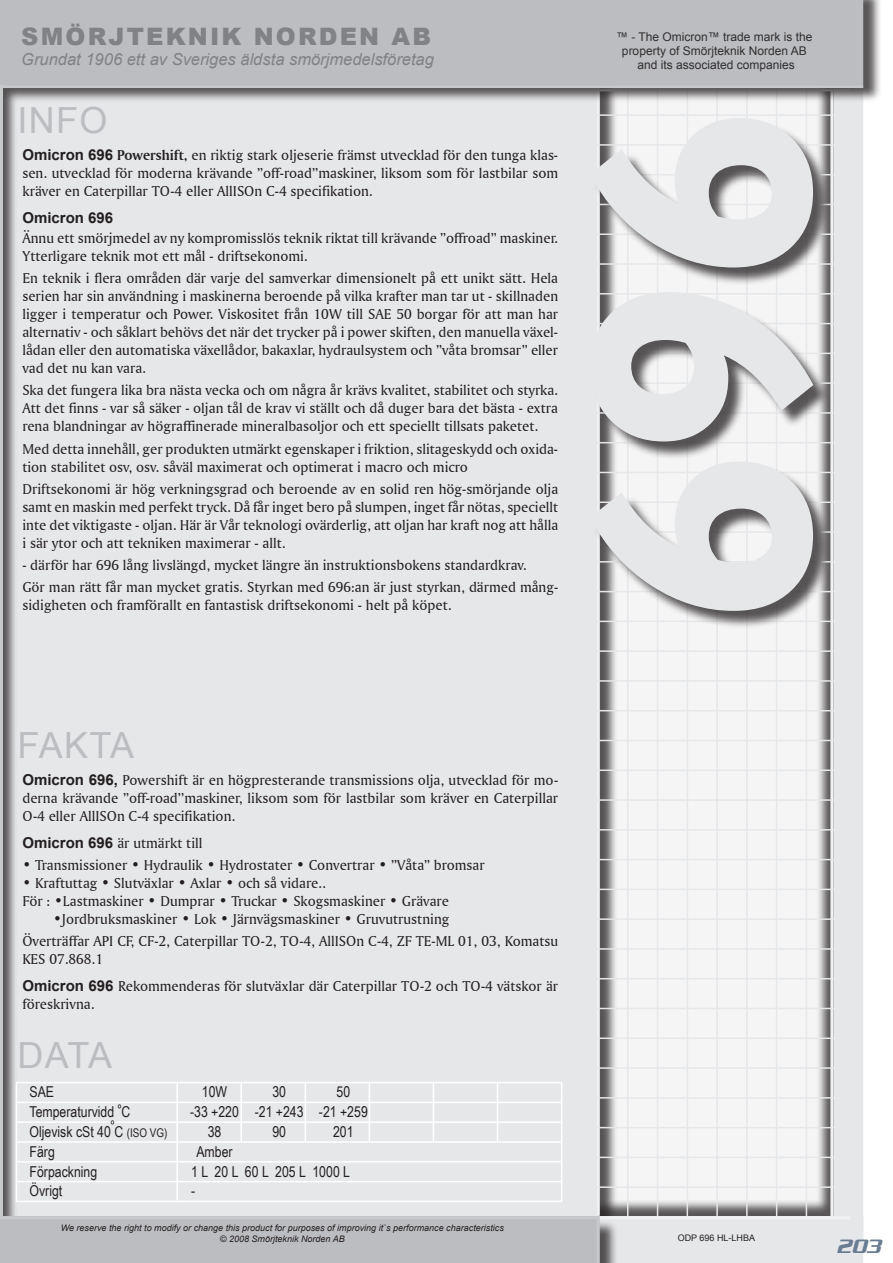
<style>
.page{position:relative;width:893px;height:1263px;background:#fff}
.page>*{position:absolute;margin:0;border:0;box-sizing:border-box;transform-origin:0 0}
.t1{font:700 315px "Humanist 521 BT";color:#e6e7e9}
.t2{font:36px "Arial";letter-spacing:.035em;color:#bcbdc0}
.t3{font:900 24px "Arial";letter-spacing:.09em;color:#808285}
.t4{font:italic 500 21px "Serpentine Std";color:#6a7c91}
.t5{font:italic 16.5px "Arial";color:#808285}
.t6{font:15px/18px "Amerigo BT Roman A";color:#231f20}
.t7{font:15px "Arial Narrow";color:#231f20}
.t8{font:700 15px "Arial";color:#231f20}
.t9{font:12px/14.4px "Arial";color:#312f30;text-align:center}
.t10{font:12px/8.6px "Arial Narrow";color:#231f20}
.t11{font:italic 9px/10.8px "Arial";color:#231f20;text-align:center}
.t12{font:9px "Arial";color:#231f20}
.s1{font-family:"Arial";font-weight:700}
.s2{font-family:"Amerigo BT Bold A"}
.s3{font-size:15px}
</style>
<div class="page">
<div style="left:0;top:0;width:882px;height:1263px;background:#231f20;opacity:.75"></div>
<div style="left:0;top:0;width:863px;height:85px;background:#bcbdc0"></div>
<svg style="left:0;top:1216px;width:863px;height:47px;background:#c7c8cb"></svg>
<hr style="left:0;top:1216px;width:600px;height:3px;background:#c7c8ca">
<hr style="left:0;top:85px;width:3px;height:1131px;background:#c7c8ca">
<hr style="left:600px;top:1216px;width:250px;height:3px;background:#f0f1f2">
<hr style="left:597px;top:1216px;width:3px;height:47px;background:#c7c8ca">
<hr style="left:594px;top:114px;width:251px;height:2px;background:#e6e7e9">
<hr style="left:594px;top:144px;width:251px;height:2px;background:#e6e7e9">
<hr style="left:594px;top:174px;width:251px;height:1px;background:#e6e7e9">
<hr style="left:594px;top:204px;width:251px;height:1px;background:#e6e7e9">
<hr style="left:594px;top:233px;width:251px;height:2px;background:#e6e7e9">
<hr style="left:594px;top:263px;width:251px;height:2px;background:#e6e7e9">
<hr style="left:594px;top:293px;width:251px;height:2px;background:#e6e7e9">
<hr style="left:594px;top:323px;width:251px;height:1px;background:#e6e7e9">
<hr style="left:594px;top:353px;width:251px;height:1px;background:#e6e7e9">
<hr style="left:594px;top:382px;width:251px;height:2px;background:#e6e7e9">
<hr style="left:594px;top:412px;width:251px;height:2px;background:#e6e7e9">
<hr style="left:594px;top:442px;width:251px;height:1px;background:#e6e7e9">
<hr style="left:594px;top:472px;width:251px;height:1px;background:#e6e7e9">
<hr style="left:594px;top:501px;width:251px;height:2px;background:#e6e7e9">
<hr style="left:594px;top:531px;width:251px;height:2px;background:#e6e7e9">
<hr style="left:594px;top:561px;width:251px;height:2px;background:#e6e7e9">
<hr style="left:594px;top:591px;width:251px;height:1px;background:#e6e7e9">
<hr style="left:594px;top:621px;width:251px;height:1px;background:#e6e7e9">
<hr style="left:594px;top:650px;width:251px;height:2px;background:#e6e7e9">
<hr style="left:594px;top:680px;width:251px;height:2px;background:#e6e7e9">
<hr style="left:594px;top:710px;width:251px;height:1px;background:#e6e7e9">
<hr style="left:594px;top:740px;width:251px;height:1px;background:#e6e7e9">
<hr style="left:594px;top:769px;width:251px;height:2px;background:#e6e7e9">
<hr style="left:594px;top:799px;width:251px;height:2px;background:#e6e7e9">
<hr style="left:594px;top:829px;width:251px;height:1px;background:#e6e7e9">
<hr style="left:594px;top:859px;width:251px;height:1px;background:#e6e7e9">
<hr style="left:594px;top:889px;width:251px;height:1px;background:#e6e7e9">
<hr style="left:594px;top:918px;width:251px;height:2px;background:#e6e7e9">
<hr style="left:594px;top:948px;width:251px;height:2px;background:#e6e7e9">
<hr style="left:594px;top:978px;width:251px;height:1px;background:#e6e7e9">
<hr style="left:594px;top:1008px;width:251px;height:1px;background:#e6e7e9">
<hr style="left:594px;top:1037px;width:251px;height:2px;background:#e6e7e9">
<hr style="left:594px;top:1067px;width:251px;height:2px;background:#e6e7e9">
<hr style="left:594px;top:1097px;width:251px;height:1px;background:#e6e7e9">
<hr style="left:594px;top:1127px;width:251px;height:1px;background:#e6e7e9">
<hr style="left:594px;top:1157px;width:251px;height:1px;background:#e6e7e9">
<hr style="left:594px;top:1186px;width:251px;height:2px;background:#e6e7e9">
<hr style="left:0;top:85px;width:863px;height:3px;background:#c7c8ca">
<hr style="left:17px;top:1082px;width:544px;height:1px;background:#fff">
<hr style="left:16px;top:1082px;width:1px;height:120px;background:#fff">
<hr style="left:17px;top:1102px;width:544px;height:1px;background:#fff">
<hr style="left:17px;top:1121px;width:544px;height:2px;background:#fff">
<hr style="left:17px;top:1141px;width:544px;height:2px;background:#fff">
<hr style="left:17px;top:1161px;width:544px;height:1px;background:#fff">
<hr style="left:17px;top:1181px;width:544px;height:1px;background:#fff">
<hr style="left:17px;top:1201px;width:544px;height:1px;background:#fff">
<hr style="left:561px;top:1082px;width:1px;height:120px;background:#fff">
<hr style="left:176px;top:1082px;width:2px;height:118px;background:#fff">
<hr style="left:241px;top:1082px;width:1px;height:59px;background:#fff">
<hr style="left:305px;top:1082px;width:1px;height:59px;background:#fff">
<hr style="left:369px;top:1082px;width:1px;height:59px;background:#fff">
<hr style="left:433px;top:1082px;width:1px;height:59px;background:#fff">
<hr style="left:497px;top:1082px;width:1px;height:59px;background:#fff">
<div style="left:593px;top:121px;width:239px;height:508px;background:#231f20;opacity:.75"></div>
<h3 class="t3" style="left:21px;top:19px;width:411px">SMÖRJTEKNIK NORDEN AB</h3>
<p class="t5" style="left:21px;top:49px;width:414px">Grundat 1906 ett av Sveriges äldsta smörjmedelsföretag</p>
<h2 class="t2" style="left:18px;top:95px;width:91px">INFO</h2>
<p class="t6" style="left:22px;top:146px;width:537px;text-align:justify"><span class="s1">Omicron 696</span> <span class="s2">Powershift,</span> en riktig stark oljeserie främst utvecklad för den tunga klas&shy;sen. utvecklad för moderna krävande ”off-road’’maskiner, liksom som för lastbilar som kräver en Caterpillar TO-4 eller AllISOn C-4 specifikation.</p>
<p class="t8" style="left:22px;top:207px;width:92px">Omicron 696</p>
<p class="t6" style="left:22px;top:229px;width:537px">Ännu ett smörjmedel av ny kompromisslös teknik riktat till krävande ”offroad” maskiner.<br>Ytterligare teknik mot ett mål - driftsekonomi.</p>
<p class="t6" style="left:22px;top:269px;width:537px;text-align:justify">En teknik i flera områden där varje del samverkar dimensionelt på ett unikt sätt. Hela serien har sin användning i maskinerna beroende på vilka krafter man tar ut - skillnaden ligger i temperatur och Power. Viskositet från 10W till SAE 50 borgar för att man har alternativ - och såklart behövs det när det trycker på i power skiften, den manuella växel&shy;lådan eller den automatiska växellådor, bakaxlar, hydraulsystem och ”våta bromsar” eller vad det nu kan vara.</p>
<p class="t6" style="left:22px;top:381px;width:537px;text-align:justify">Ska det fungera lika bra nästa vecka och om några år krävs kvalitet, stabilitet och styrka.<br>Att det finns - var så säker - oljan tål de krav vi ställt och då duger bara det bästa - extra rena blandningar av högraffinerade mineralbasoljor och ett speciellt tillsats paketet.</p>
<p class="t6" style="left:22px;top:439px;width:537px">Med detta innehåll, ger produkten utmärkt egenskaper i friktion, slitageskydd och oxida&shy;tion stabilitet osv, osv. såväl maximerat och optimerat i macro och micro</p>
<p class="t6" style="left:22px;top:480px;width:537px;text-align:justify">Driftsekonomi är hög verkningsgrad och beroende av en solid ren hög-smörjande olja samt en maskin med perfekt tryck. Då får inget bero på slumpen, inget får nötas, speciellt inte det viktigaste - oljan. Här är Vår teknologi ovärderlig, att oljan har kraft nog att hålla i sär ytor och att tekniken maximerar - allt.</p>
<p class="t6" style="left:22px;top:554px;width:537px;line-height:22.2px">- därför har 696 lång livslängd, mycket längre än instruktionsbokens standardkrav.<br>Gör man rätt får man mycket gratis. Styrkan med 696:an är just styrkan, därmed mång-</p>
<p class="t6" style="left:22px;top:596px;width:431px">sidigheten och framförallt en fantastisk driftsekonomi - helt på köpet.</p>
<p class="t9" style="left:616px;top:29px;width:198px">™ - The Omicron™ trade mark is the property of Smörjteknik Norden AB and its associated companies</p>
<h1 class="t1" style="left:506px;top:623px;width:517px;rotate:-90deg">696</h1>
<h2 class="t2" style="left:18px;top:720px;width:118px">FAKTA</h2>
<p class="t6" style="left:22px;top:771px;width:537px;text-align:justify"><span class="s1">Omicron 696,</span> Powershift är en högpresterande transmissions olja, utvecklad för mo&shy;derna krävande ”off-road’’maskiner, liksom som för lastbilar som kräver en Caterpillar O-4 eller AllISOn C-4 specifikation.</p>
<p class="t6" style="left:22px;top:833px;width:182px"><span class="s1">Omicron 696</span> är utmärkt till</p>
<p class="t6" style="left:22px;top:856px;width:464px">• Transmissioner • Hydraulik • Hydrostater • Convertrar • ”Våta” bromsar</p>
<p class="t6" style="left:22px;top:874px;width:428px">• Kraftuttag • Slutväxlar • Axlar • och så vidare..<br>För : •Lastmaskiner • Dumprar • Truckar • Skogsmaskiner • Grävare</p>
<p class="t6" style="left:22px;top:908px;width:537px;line-height:22.2px;text-indent:31px">•Jordbruksmaskiner • Lok • Järnvägsmaskiner • Gruvutrustning<br>Överträffar API CF, CF-2, Caterpillar TO-2, TO-4, AllISOn C-4, ZF TE-ML 01, 03, Komatsu</p>
<p class="t6" style="left:22px;top:946px;width:537px;line-height:26.5px">KES 07.868.1<br><span class="s1">Omicron 696</span> Rekommenderas för slutväxlar där Caterpillar TO-2 och TO-4 vätskor är</p>
<p class="t6" style="left:22px;top:994px;width:74px">föreskrivna.</p>
<h2 class="t2" style="left:18px;top:1031px;width:96px">DATA</h2>
<p class="t7" style="left:30px;top:1081px;width:26px">SAE</p>
<p class="t7" style="left:202px;top:1081px;width:27px">10W</p>
<p class="t7" style="left:272px;top:1081px;width:15px">30</p>
<p class="t7" style="left:337px;top:1081px;width:15px">50</p>
<p class="t7" style="left:30px;top:1101px;width:102px">Temperaturvidd <sup>º</sup>C</p>
<p class="t7" style="left:190px;top:1101px;width:179px">-33 +220 -21 +243 -21 +259</p>
<p class="t7" style="left:30px;top:1121px;width:83px">Oljevisk cSt 40</p>
<p class="t10" style="left:111px;top:1119px;width:58px">º<br><span class="s3">C</span> (ISO VG)</p>
<p class="t7" style="left:208px;top:1121px;width:15px">38</p>
<p class="t7" style="left:272px;top:1121px;width:15px">90</p>
<p class="t7" style="left:333px;top:1121px;width:22px">201</p>
<p class="t7" style="left:30px;top:1140px;width:27px">Färg</p>
<p class="t7" style="left:196px;top:1140px;width:38px">Amber</p>
<p class="t7" style="left:30px;top:1160px;width:69px">Förpackning</p>
<p class="t7" style="left:191px;top:1160px;width:160px">1 L 20 L 60 L 205 L 1000 L</p>
<p class="t7" style="left:30px;top:1180px;width:34px">Övrigt</p>
<p class="t7" style="left:191px;top:1180px;width:6px">-</p>
<p class="t11" style="left:61px;top:1223px;width:444px">We reserve the right to modify or change this product for purposes of improving it`s performance characteristics © 2008 Smörjteknik Norden AB</p>
<p class="t12" style="left:678px;top:1231px;width:79px">ODP 696 HL-LHBA</p>
<h3 class="t4" style="left:837px;top:1234px;width:45px">203</h3>
</div>
